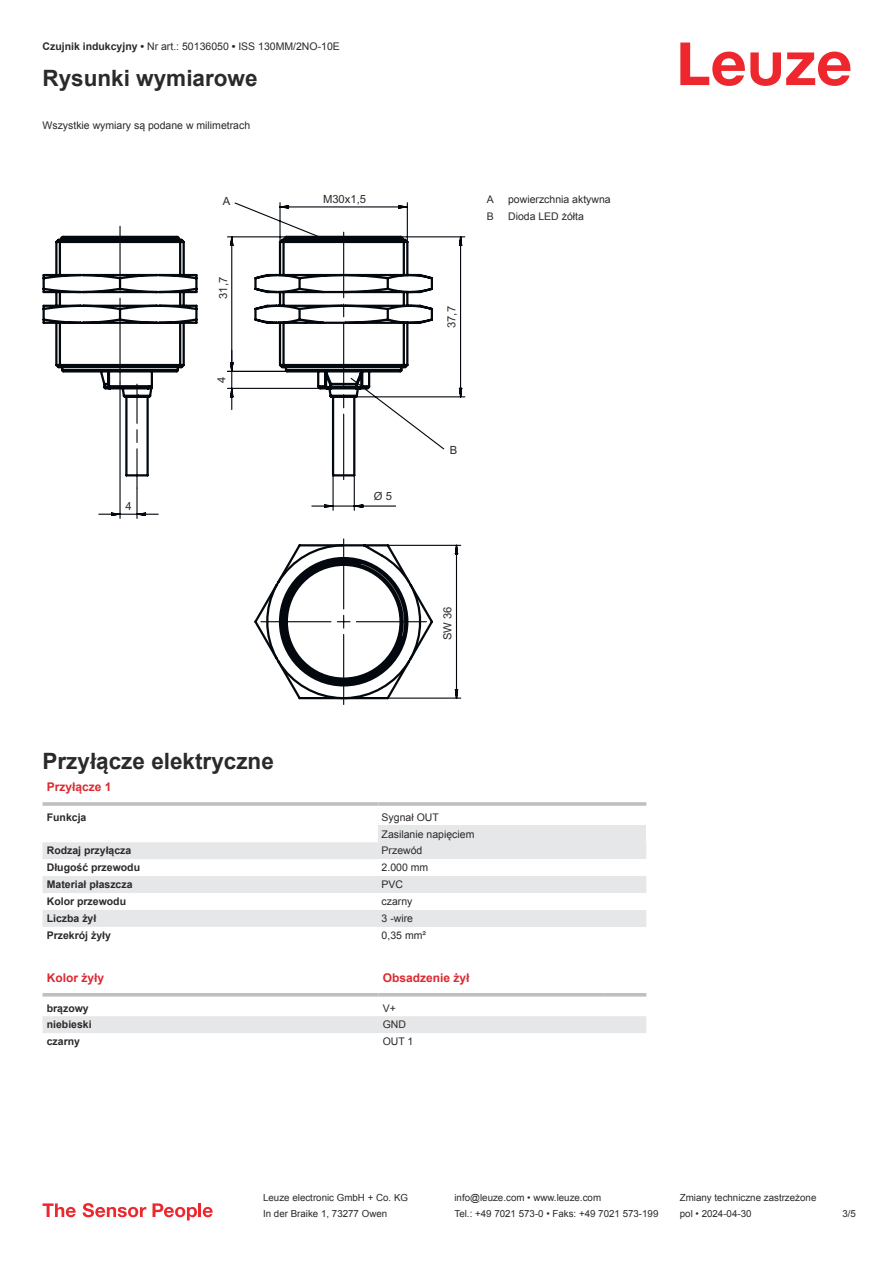
<style>
.page{position:relative;width:893px;height:1263px;background:#fff}
.page>*{position:absolute;margin:0;border:0;box-sizing:border-box;transform-origin:0 0}
.t1{font:700 22.5px "Arial";color:#2b292a}
.t2{font:700 12px "Arial";color:#db2a30}
.t3{font:11.25px "Arial";color:#2b292a}
.t4{font:10.5px/17px "Arial";color:#2b292a}
.t5{font:700 10.5px "Arial";color:#2b292a}
.t6{font:9.75px "Arial";color:#2b292a}
.s1{font-weight:700}
</style>
<div class="page">
<svg style="left:680px;top:43px;width:170px;height:43px"></svg>
<svg style="left:43px;top:842px;width:335px;height:85px;fill:#e6e7e9"></svg>
<hr style="left:43px;top:802px;width:335px;height:4px;background:#bdbfc1">
<hr style="left:378px;top:802px;width:268px;height:4px;background:#c9cbcc">
<div style="left:378px;top:825px;width:268px;height:17px;background:#e6e7e9"></div>
<div style="left:378px;top:842px;width:268px;height:17px;background:#e6e7e9"></div>
<div style="left:378px;top:876px;width:268px;height:17px;background:#e6e7e9"></div>
<div style="left:378px;top:910px;width:268px;height:17px;background:#e6e7e9"></div>
<svg style="left:43px;top:996px;width:603px;height:1px"></svg>
<div style="left:43px;top:1016px;width:603px;height:17px;background:#e6e7e9"></div>
<hr style="left:43px;top:993px;width:335px;height:3px;background:#bdbfc1">
<hr style="left:378px;top:993px;width:226px;height:3px;background:#bdbfc1">
<hr style="left:604px;top:993px;width:42px;height:3px;background:#bdbfc1">
<svg style="left:43px;top:1203px;width:33px;height:14px"></svg>
<svg style="left:83px;top:1203px;width:63px;height:14px"></svg>
<svg style="left:153px;top:1203px;width:44px;height:17px"></svg>
<hr style="left:198px;top:1203px;width:3px;height:14px;background:#ed272d">
<svg style="left:203px;top:1207px;width:10px;height:10px"></svg>
<svg style="left:43px;top:235px;width:55px;height:138px"></svg>
<svg style="left:98px;top:202px;width:367px;height:497px"></svg>
<svg style="left:119px;top:225px;width:309px;height:480px"></svg>
<p class="t4" style="left:43px;top:39px;width:299px"><span class="s1">Czujnik indukcyjny •</span> Nr art.: 50136050 <span class="s1">•</span> ISS 130MM/2NO-10E</p>
<h1 class="t1" style="left:43px;top:69px;width:217px">Rysunki wymiarowe</h1>
<p class="t4" style="left:43px;top:116px;width:209px">Wszystkie wymiary są podane w milimetrach</p>
<p class="t3" style="left:223px;top:197px;width:9px">A</p>
<p class="t3" style="left:219px;top:299px;width:23px;rotate:-90deg">31,7</p>
<p class="t3" style="left:217px;top:383px;width:8px;rotate:-90deg">4</p>
<p class="t3" style="left:323px;top:195px;width:45px">M30x1,5</p>
<p class="t3" style="left:125px;top:502px;width:8px">4</p>
<p class="t3" style="left:374px;top:492px;width:20px">Ø 5</p>
<p class="t4" style="left:487px;top:192px;width:9px">A</p>
<p class="t4" style="left:508px;top:192px;width:104px">powierzchnia aktywna</p>
<p class="t4" style="left:487px;top:209px;width:9px">B</p>
<p class="t4" style="left:508px;top:208px;width:77px">Dioda LED żółta</p>
<p class="t3" style="left:447px;top:328px;width:23px;rotate:-90deg">37,7</p>
<p class="t3" style="left:450px;top:446px;width:9px">B</p>
<p class="t3" style="left:443px;top:640px;width:35px;rotate:-90deg">SW 36</p>
<h1 class="t1" style="left:43px;top:746px;width:233px">Przyłącze elektryczne</h1>
<p class="t2" style="left:47px;top:779px;width:66px">Przyłącze 1</p>
<p class="t5" style="left:47px;top:813px;width:41px">Funkcja</p>
<p class="t4" style="left:382px;top:808px;width:94px">Sygnał OUT<br>Zasilanie napięciem</p>
<p class="t5" style="left:47px;top:843px;width:86px">Rodzaj przyłącza</p>
<p class="t4" style="left:382px;top:843px;width:42px">Przewód</p>
<p class="t5" style="left:47px;top:860px;width:95px">Długość przewodu</p>
<p class="t4" style="left:382px;top:860px;width:48px">2.000 mm</p>
<p class="t5" style="left:47px;top:877px;width:87px">Materiał płaszcza</p>
<p class="t4" style="left:382px;top:876px;width:23px">PVC</p>
<p class="t5" style="left:47px;top:897px;width:81px">Kolor przewodu</p>
<p class="t4" style="left:382px;top:894px;width:32px">czarny</p>
<p class="t5" style="left:47px;top:911px;width:51px">Liczba żył</p>
<p class="t4" style="left:382px;top:911px;width:33px">3 -wire</p>
<p class="t5" style="left:47px;top:928px;width:66px">Przekrój żyły</p>
<p class="t4" style="left:382px;top:928px;width:46px">0,35 mm²</p>
<p class="t2" style="left:47px;top:969px;width:59px">Kolor żyły</p>
<p class="t2" style="left:383px;top:969px;width:88px">Obsadzenie żył</p>
<p class="t5" style="left:47px;top:1000px;width:44px">brązowy</p>
<p class="t4" style="left:383px;top:999px;width:15px">V+</p>
<p class="t5" style="left:47px;top:1017px;width:46px">niebieski</p>
<p class="t4" style="left:383px;top:1016px;width:25px">GND</p>
<p class="t5" style="left:47px;top:1037px;width:35px">czarny</p>
<p class="t4" style="left:383px;top:1034px;width:32px">OUT 1</p>
<p class="t6" style="left:263px;top:1191px;width:146px">Leuze electronic GmbH + Co. KG</p>
<p class="t6" style="left:454px;top:1191px;width:148px">info@leuze.com • www.leuze.com</p>
<p class="t6" style="left:680px;top:1191px;width:138px">Zmiany techniczne zastrzeżone</p>
<p class="t6" style="left:263px;top:1210px;width:126px">In der Braike 1, 73277 Owen</p>
<p class="t6" style="left:454px;top:1207px;width:205px">Tel.: +49 7021 573-0 • Faks: +49 7021 573-199</p>
<p class="t6" style="left:680px;top:1207px;width:73px">pol • 2024-04-30</p>
<p class="t6" style="left:842px;top:1210px;width:15px">3 /5</p>
</div>
